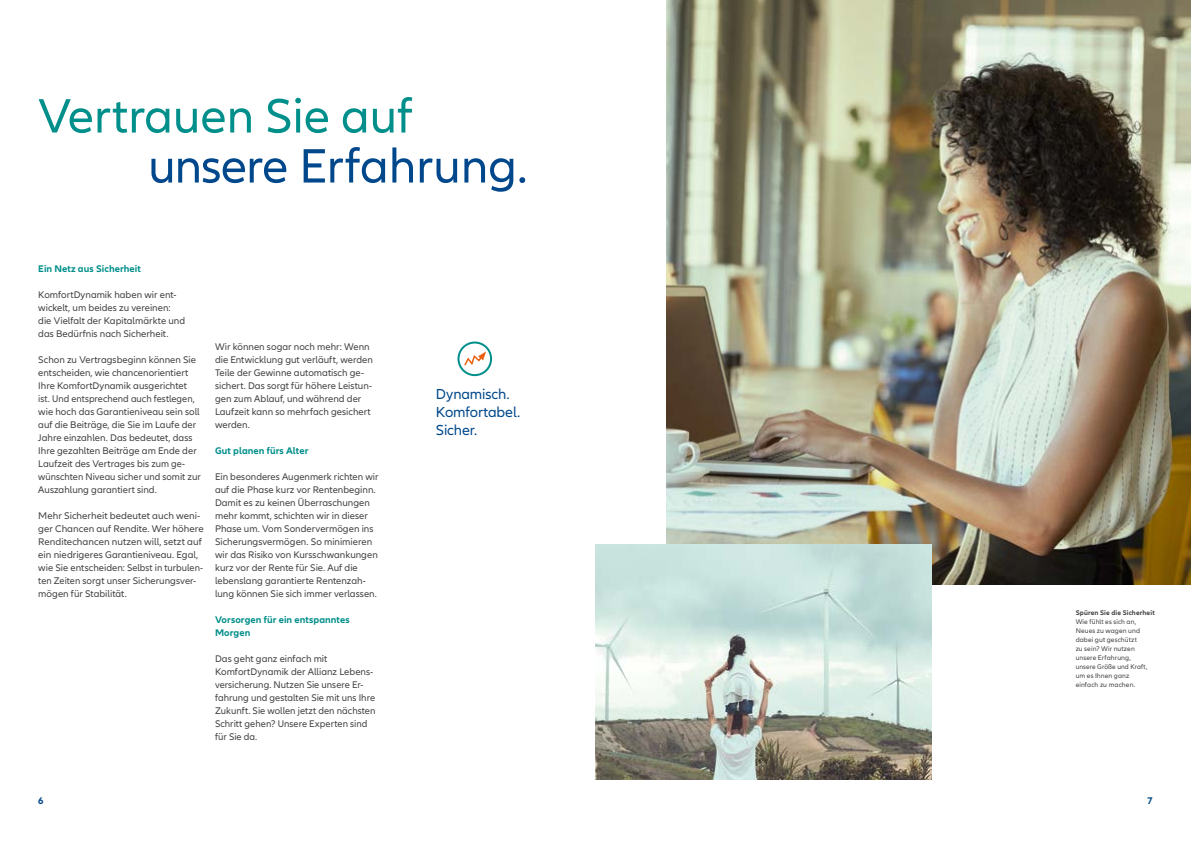
<style>
.page{position:relative;width:1191px;height:842px;background:#fff}
.page>*{position:absolute;margin:0;border:0;box-sizing:border-box;transform-origin:0 0}
.t1{font:50px "Allianz Neo";color:#00488b}
.t2{font:50px "Allianz Neo";color:#008f8b}
.t3{font:15px/18px "Allianz Neo";letter-spacing:-.005em;color:#00488b}
.t4{font:10px/13px "Allianz Neo";color:#414140}
.t5{font:700 10px/13px "Allianz Neo";letter-spacing:.005em;color:#008f8b}
.t6{font:700 10px "Allianz Neo";color:#00488b}
.t7{font:7px/9px "Allianz Neo";letter-spacing:.015em;color:#414140}
.t8{font:700 7px "Allianz Neo";letter-spacing:.015em;color:#414140}
</style>
<div class="page">
<img style="left:666px;top:0;width:525px;height:584px">
<img style="left:595px;top:544px;width:336px;height:235px">
<svg style="left:458px;top:342px;width:33px;height:33px"></svg>
<div style="left:457px;top:341px;width:35px;height:35px;border:2px solid #008f8b;border-radius:50%"></div>
<svg style="left:463px;top:351px;width:23px;height:16px"></svg>
<h1 class="t2" style="left:38px;top:87px;width:376px">Vertrauen Sie auf</h1>
<h1 class="t1" style="left:148px;top:137px;width:381px">unsere Erfahrung.</h1>
<p class="t5" style="left:38px;top:263px;width:104px">Ein Netz aus Sicherheit</p>
<p class="t4" style="left:38px;top:289px;width:148px">KomfortDynamik haben wir ent&shy;wickelt, um beides zu vereinen: die Vielfalt der Kapitalmärkte und das Bedürfnis nach Sicherheit.</p>
<p class="t4" style="left:38px;top:354px;width:164px">Schon zu Vertragsbeginn können Sie entscheiden, wie chancenorientiert Ihre KomfortDynamik ausgerichtet ist. Und entsprechend auch festlegen, wie hoch das Garantieniveau sein soll auf die Beiträge, die Sie im Laufe der Jahre einzahlen. Das bedeutet, dass Ihre gezahlten Beiträge am Ende der Laufzeit des Vertrages bis zum ge&shy;wünschten Niveau sicher und somit zur Auszahlung garantiert sind.</p>
<p class="t4" style="left:38px;top:510px;width:167px">Mehr Sicherheit bedeutet auch weni&shy;ger Chancen auf Rendite. Wer höhere Renditechancen nutzen will, setzt auf ein niedrigeres Garantieniveau. Egal, wie Sie entscheiden: Selbst in turbulen&shy;ten Zeiten sorgt unser Sicherungsver&shy;mögen für Stabilität.</p>
<p class="t4" style="left:215px;top:341px;width:159px">Wir können sogar noch mehr: Wenn die Entwicklung gut verläuft, werden<br>Teile der Gewinne automatisch ge&shy;sichert. Das sorgt für höhere Leistun&shy;gen zum Ablauf, und während der<br>Laufzeit kann so mehrfach gesichert werden.</p>
<p class="t5" style="left:215px;top:445px;width:95px">Gut planen fürs Alter</p>
<p class="t4" style="left:215px;top:471px;width:165px">Ein besonderes Augenmerk richten wir auf die Phase kurz vor Rentenbeginn.<br>Damit es zu keinen Überraschungen mehr kommt, schichten wir in dieser Phase um. Vom Sondervermögen ins Sicherungsvermögen. So minimieren wir das Risiko von Kursschwankungen kurz vor der Rente für Sie. Auf die lebenslang garantierte Rentenzah&shy;lung können Sie sich immer verlassen.</p>
<p class="t5" style="left:215px;top:614px;width:136px">Vorsorgen für ein entspanntes<br>Morgen</p>
<p class="t4" style="left:215px;top:653px;width:162px">Das geht ganz einfach mit<br>KomfortDynamik der Allianz Lebens&shy;versicherung. Nutzen Sie unsere Er&shy;fahrung und gestalten Sie mit uns Ihre<br>Zukunft. Sie wollen jetzt den nächsten<br>Schritt gehen? Unsere Experten sind für Sie da.</p>
<h2 class="t3" style="left:436px;top:385px;width:86px">Dynamisch.<br>Komfortabel.<br>Sicher.</h2>
<p class="t8" style="left:1075px;top:609px;width:81px">Spüren Sie die Sicherheit</p>
<p class="t7" style="left:1075px;top:617px;width:73px">Wie fühlt es sich an,<br>Neues zu wagen und dabei gut geschützt<br>zu sein? Wir nutzen unsere Erfahrung, unsere Größe und Kraft, um es Ihnen ganz einfach zu machen.</p>
<p class="t6" style="left:38px;top:794px;width:7px">6</p>
<p class="t6" style="left:1147px;top:794px;width:7px">7</p>
</div>
